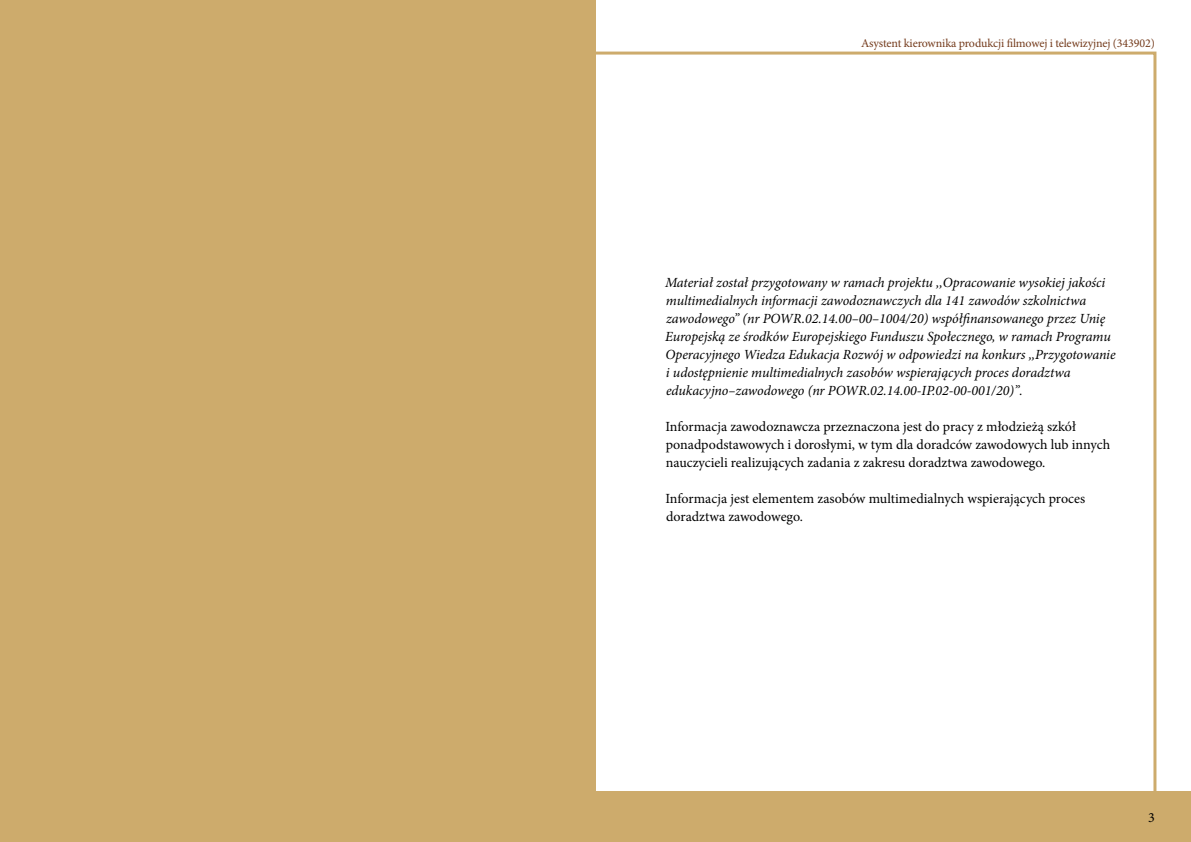
<style>
.page{position:relative;width:1191px;height:842px;background:#fff}
.page>*{position:absolute;margin:0;border:0;box-sizing:border-box;transform-origin:0 0}
.Pierwsza_strona{font:italic 14px/18px "Minion Pro";letter-spacing:-.005em;color:#000}
.Pierwsza_strona-2{font:14px/18px "Minion Pro";color:#000}
.t1{font:12px "Minion Pro";letter-spacing:-.01em;color:#743b1c}
</style>
<div class="page">
<div style="left:1px;top:791px;width:1190px;height:51px;background:#cdab6c"></div>
<div style="left:0;top:0;width:595px;height:842px;background:#cdab6c"></div>
<p class="t1" style="left:861px;top:35px;width:295px">Asystent kierownika produkcji filmowej i telewizyjnej (343902)</p>
<p class="Pierwsza_strona" style="left:665px;top:274px;width:452px">Materiał został przygotowany w ramach projektu ,,Opracowanie wysokiej jakości multimedialnych informacji zawodoznawczych dla 141 zawodów szkolnictwa zawodowego” (nr POWR.02.14.00–00–1004/20) współfinansowanego przez Unię Europejską ze środków Europejskiego Funduszu Społecznego, w ramach Programu Operacyjnego Wiedza Edukacja Rozwój w odpowiedzi na konkurs ,,Przygotowanie i udostępnienie multimedialnych zasobów wspierających proces doradztwa edukacyjno–zawodowego (nr POWR.02.14.00-IP.02-00-001/20)’’.</p>
<p class="Pierwsza_strona-2" style="left:665px;top:418px;width:446px">Informacja zawodoznawcza przeznaczona jest do pracy z młodzieżą szkół ponadpodstawowych i dorosłymi, w tym dla doradców zawodowych lub innych nauczycieli realizujących zadania z zakresu doradztwa zawodowego.</p>
<p class="Pierwsza_strona-2" style="left:665px;top:490px;width:421px">Informacja jest elementem zasobów multimedialnych wspierających proces doradztwa zawodowego.</p>
<p class="Pierwsza_strona-2" style="left:1148px;top:808px;width:8px">3</p>
</div>
